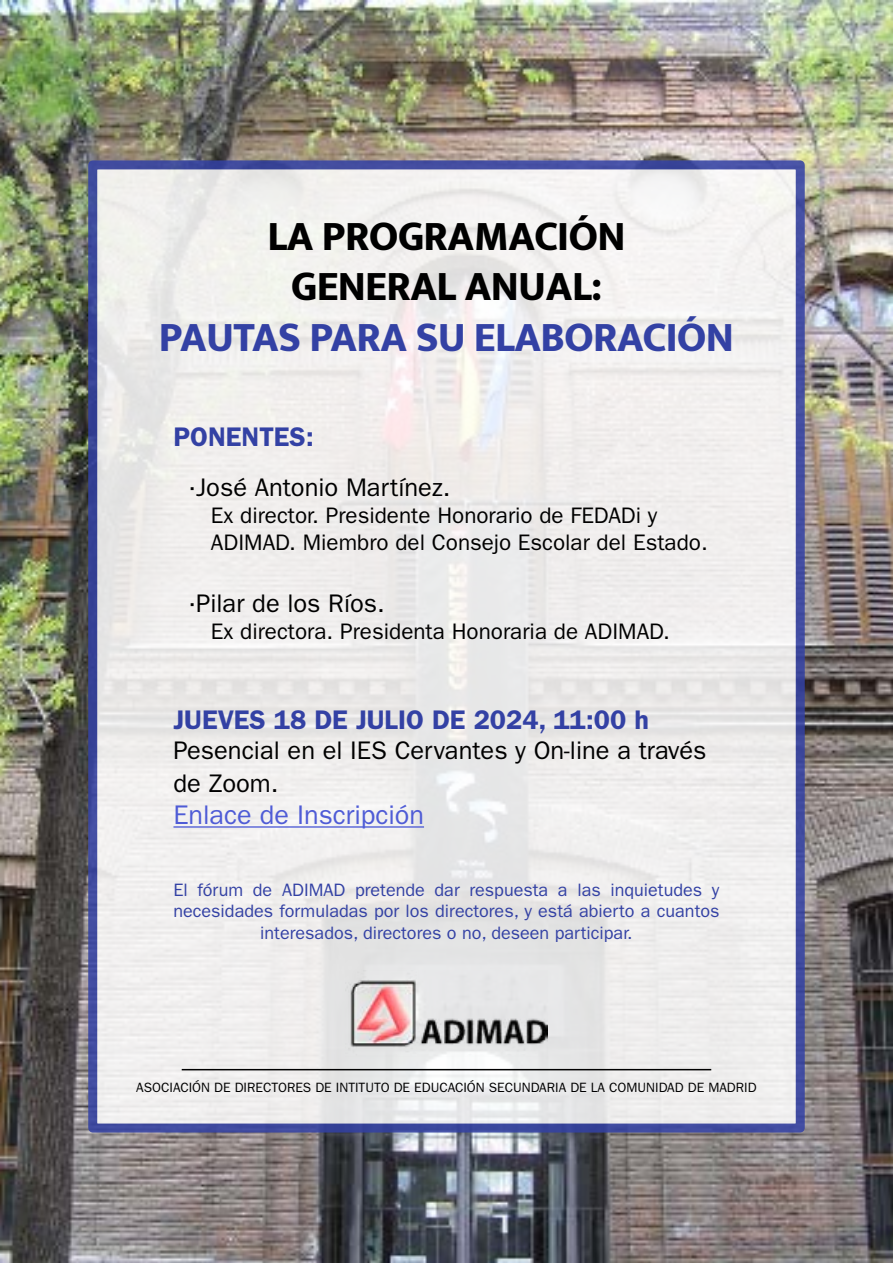
<style>
.page{position:relative;width:893px;height:1263px;background:#fff}
.page>*{position:absolute;margin:0;border:0;box-sizing:border-box;transform-origin:0 0}
.t1{font:800 42px/50.4px "Mukta Mahee";letter-spacing:-.02em;color:#000;text-align:center}
.t2{font:800 42px "Mukta Mahee";letter-spacing:-.02em;color:#3341a4}
.t3{font:600 27px "ITC Franklin Gothic Std";color:#3341a4}
.t4{font:27px "ITC Franklin Gothic Std";color:#4f5cd6}
.t5{font:25.5px/32.4px "ITC Franklin Gothic Std";color:#000}
.t6{font:22.5px/27px "ITC Franklin Gothic Std";color:#000}
.t7{font:18px/21.6px "ITC Franklin Gothic Std";color:#3341a4;text-align:center}
.t8{font:13.5px "ITC Franklin Gothic Std";color:#000}
</style>
<div class="page">
<img style="left:0;top:0;width:893px;height:1263px">
<div style="left:88px;top:160px;width:717px;height:972px;background:linear-gradient(to right,#edeceb,#efeded);border:9px solid #3341a4"></div>
<hr style="left:173px;top:826px;width:251px;height:2px;background:#4f5cd6">
<img style="left:346px;top:971px;width:201px;height:85px">
<hr style="left:182px;top:1069px;width:529px;height:1px;background:#000">
<h1 class="t1" style="left:267px;top:210px;width:360px">LA PROGRAMACIÓN<br>GENERAL ANUAL:</h1>
<h1 class="t2" style="left:159px;top:312px;width:576px">PAUTAS PARA SU ELABORACIÓN</h1>
<h2 class="t3" style="left:173px;top:421px;width:142px">PONENTES:</h2>
<h3 class="t5" style="left:188px;top:472px;width:263px">·José Antonio Martínez.</h3>
<p class="t6" style="left:211px;top:502px;width:498px">Ex director. Presidente Honorario de FEDADi y<br>ADIMAD. Miembro del Consejo Escolar del Estado.</p>
<h3 class="t5" style="left:188px;top:587px;width:198px">·Pilar de los Ríos.</h3>
<p class="t6" style="left:211px;top:618px;width:460px">Ex directora. Presidenta Honoraria de ADIMAD.</p>
<h2 class="t3" style="left:173px;top:704px;width:477px">JUEVES 18 DE JULIO DE 2024, 11:00 h</h2>
<h3 class="t5" style="left:173px;top:735px;width:534px">Pesencial en el IES Cervantes y On-line a través de Zoom.</h3>
<h2 class="t4" style="left:173px;top:800px;width:252px">Enlace de Inscripción</h2>
<p class="t7" style="left:173px;top:879px;width:548px">El fórum de ADIMAD pretende dar respuesta a las inquietudes y necesidades formuladas por los directores, y está abierto a cuantos interesados, directores o no, deseen participar.</p>
<p class="t8" style="left:136px;top:1080px;width:622px">ASOCIACIÓN DE DIRECTORES DE INTITUTO DE EDUCACIÓN SECUNDARIA DE LA COMUNIDAD DE MADRID</p>
</div>
